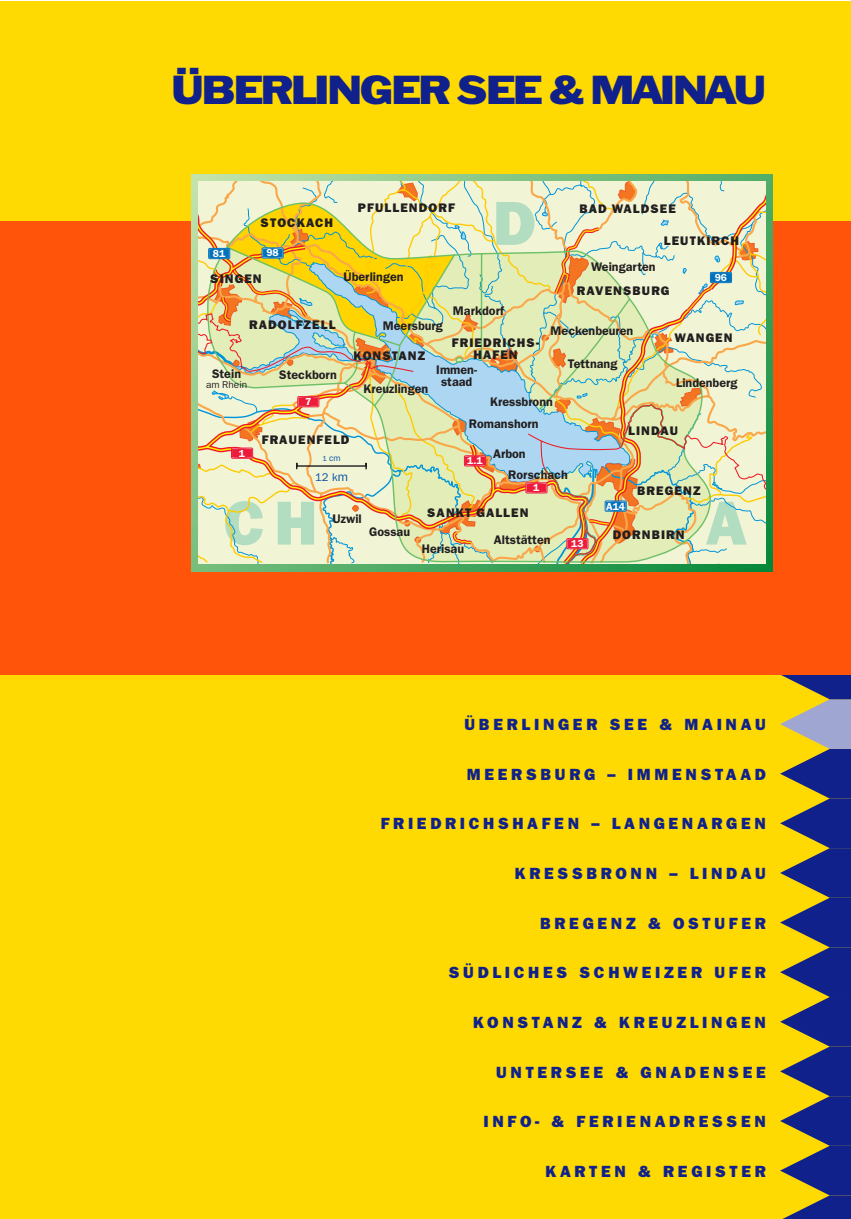
<style>
.page{position:relative;width:851px;height:1219px;background:#fff}
.page>*{position:absolute;margin:0;border:0;box-sizing:border-box;transform-origin:0 0}
.t1{font:800 62.5px "Franklin Gothic";color:#b3ddc0}
.t2{font:expanded 40px "Franklin ATFBQ";letter-spacing:-.055em;color:#10218b}
.t3{font:800 16.25px "Franklin Gothic";letter-spacing:.23em;color:#10218b}
.t4{font:600 12.5px/12px "Franklin Gothic";color:#231f20;text-align:center}
.t5{font:800 12.5px/12.5px "Franklin Gothic";letter-spacing:.09em;color:#231f20;text-align:center}
.t6{font:11.25px "Franklin Gothic";color:#034ea2}
.t7{font:600 10.25px "Franklin Gothic";color:#fff}
.t8{font:10px "Franklin Gothic";color:#231f20}
.t9{font:8.75px "Franklin Gothic";color:#034ea2}
.s1{font-size:7.5px}
.s2{font-size:12.5px}
</style>
<div class="page">
<div style="left:0;top:1px;width:850px;height:1218px;background:#ffd902"></div>
<svg style="left:780px;top:675px;width:70px;height:544px"></svg>
<div style="left:0;top:221px;width:850px;height:454px;background:#ff540a"></div>
<svg style="left:475px;top:366px;width:297px;height:205px;background:#29994f"></svg>
<svg style="left:639px;top:181px;width:126px;height:60px;background:#ebe9c8"></svg>
<svg style="left:639px;top:202px;width:72px;height:64px;background:#e7eed1"></svg>
<svg style="left:639px;top:266px;width:126px;height:298px;background:#e4e6bd"></svg>
<svg style="left:698px;top:241px;width:67px;height:96px;background:#e0e1c0"></svg>
<svg style="left:198px;top:181px;width:441px;height:383px;background:#ddd9a9"></svg>
<h2 class="t2" style="left:172px;top:77px;width:595px">ÜBERLINGER SEE &amp; MAINAU</h2>
<p class="t5" style="left:260px;top:217px;width:74px">STOCKACH</p>
<p class="t7" style="left:213px;top:250px;width:14px">81</p>
<p class="t7" style="left:266px;top:249px;width:14px">98</p>
<p class="t5" style="left:210px;top:273px;width:53px">SINGEN</p>
<h1 class="t1" style="left:493px;top:202px;width:44px">D</h1>
<p class="t5" style="left:358px;top:203px;width:98px">PFULLENDORF</p>
<p class="t5" style="left:579px;top:204px;width:98px">BAD WALDSEE</p>
<p class="t5" style="left:663px;top:236px;width:77px">LEUTKIRCH</p>
<p class="t4" style="left:343px;top:271px;width:62px">Überlingen</p>
<p class="t4" style="left:453px;top:306px;width:52px">Markdorf</p>
<p class="t4" style="left:591px;top:262px;width:66px">Weingarten</p>
<p class="t5" style="left:577px;top:286px;width:94px">RAVENSBURG</p>
<p class="t7" style="left:714px;top:274px;width:14px">96</p>
<p class="t5" style="left:249px;top:320px;width:88px">RADOLFZELL</p>
<p class="t4" style="left:212px;top:369px;width:31px">Stein</p>
<p class="t4" style="left:279px;top:370px;width:59px">Steckborn</p>
<p class="t8" style="left:206px;top:381px;width:43px">am Rhein</p>
<p class="t4" style="left:383px;top:321px;width:61px">Meersburg</p>
<p class="t5" style="left:353px;top:351px;width:73px">KONSTANZ</p>
<p class="t5" style="left:452px;top:337px;width:89px">FRIEDRICHS-<br>HAFEN</p>
<p class="t4" style="left:363px;top:384px;width:66px">Kreuzlingen</p>
<p class="t4" style="left:436px;top:365px;width:42px">Immen&shy;staad</p>
<p class="t4" style="left:550px;top:326px;width:84px">Meckenbeuren</p>
<p class="t4" style="left:567px;top:358px;width:51px">Tettnang</p>
<p class="t5" style="left:674px;top:332px;width:60px">WANGEN</p>
<p class="t4" style="left:676px;top:378px;width:63px">Lindenberg</p>
<p class="t7" style="left:305px;top:398px;width:8px">7</p>
<p class="t4" style="left:490px;top:397px;width:64px">Kressbronn</p>
<p class="t7" style="left:239px;top:450px;width:8px">1</p>
<p class="t5" style="left:262px;top:434px;width:89px">FRAUENFELD</p>
<p class="t9" style="left:322px;top:455px;width:20px"><span class="s1">1</span> cm</p>
<p class="t6" style="left:315px;top:473px;width:34px">12 k<span class="s2">m</span></p>
<p class="t4" style="left:469px;top:419px;width:71px">Romanshorn</p>
<p class="t7" style="left:467px;top:457px;width:17px">1.1</p>
<p class="t4" style="left:493px;top:448px;width:34px">Arbon</p>
<p class="t4" style="left:508px;top:470px;width:61px">Rorschach</p>
<p class="t7" style="left:533px;top:484px;width:8px">1</p>
<p class="t5" style="left:628px;top:426px;width:51px">LINDAU</p>
<p class="t5" style="left:637px;top:485px;width:65px">BREGENZ</p>
<h1 class="t1" style="left:224px;top:502px;width:95px">CH</h1>
<h1 class="t1" style="left:705px;top:502px;width:43px">A</h1>
<p class="t7" style="left:606px;top:503px;width:20px">A14</p>
<p class="t5" style="left:427px;top:508px;width:103px">SANKT GALLEN</p>
<p class="t4" style="left:332px;top:514px;width:31px">Uzwil</p>
<p class="t4" style="left:369px;top:527px;width:43px">Gossau</p>
<p class="t5" style="left:612px;top:530px;width:73px">DORNBIRN</p>
<p class="t4" style="left:493px;top:535px;width:58px">Altstätten</p>
<p class="t7" style="left:571px;top:540px;width:14px">13</p>
<p class="t4" style="left:422px;top:543px;width:44px">Herisau</p>
<p class="t3" style="left:464px;top:719px;width:303px">ÜBERLINGER SEE &amp; MAINAU</p>
<p class="t3" style="left:466px;top:769px;width:300px">MEERSBURG – IMMENSTAAD</p>
<p class="t3" style="left:381px;top:818px;width:386px">FRIEDRICHSHAFEN – LANGENARGEN</p>
<p class="t3" style="left:515px;top:868px;width:252px">KRESSBRONN – LINDAU</p>
<p class="t3" style="left:540px;top:917px;width:227px">BREGENZ &amp; OSTUFER</p>
<p class="t3" style="left:448px;top:967px;width:318px">SÜDLICHES SCHWEIZER UFER</p>
<p class="t3" style="left:473px;top:1017px;width:294px">KONSTANZ &amp; KREUZLINGEN</p>
<p class="t3" style="left:496px;top:1066px;width:271px">UNTERSEE &amp; GNADENSEE</p>
<p class="t3" style="left:483px;top:1116px;width:284px">INFO- &amp; FERIENADRESSEN</p>
<p class="t3" style="left:545px;top:1165px;width:222px">KARTEN &amp; REGISTER</p>
</div>
